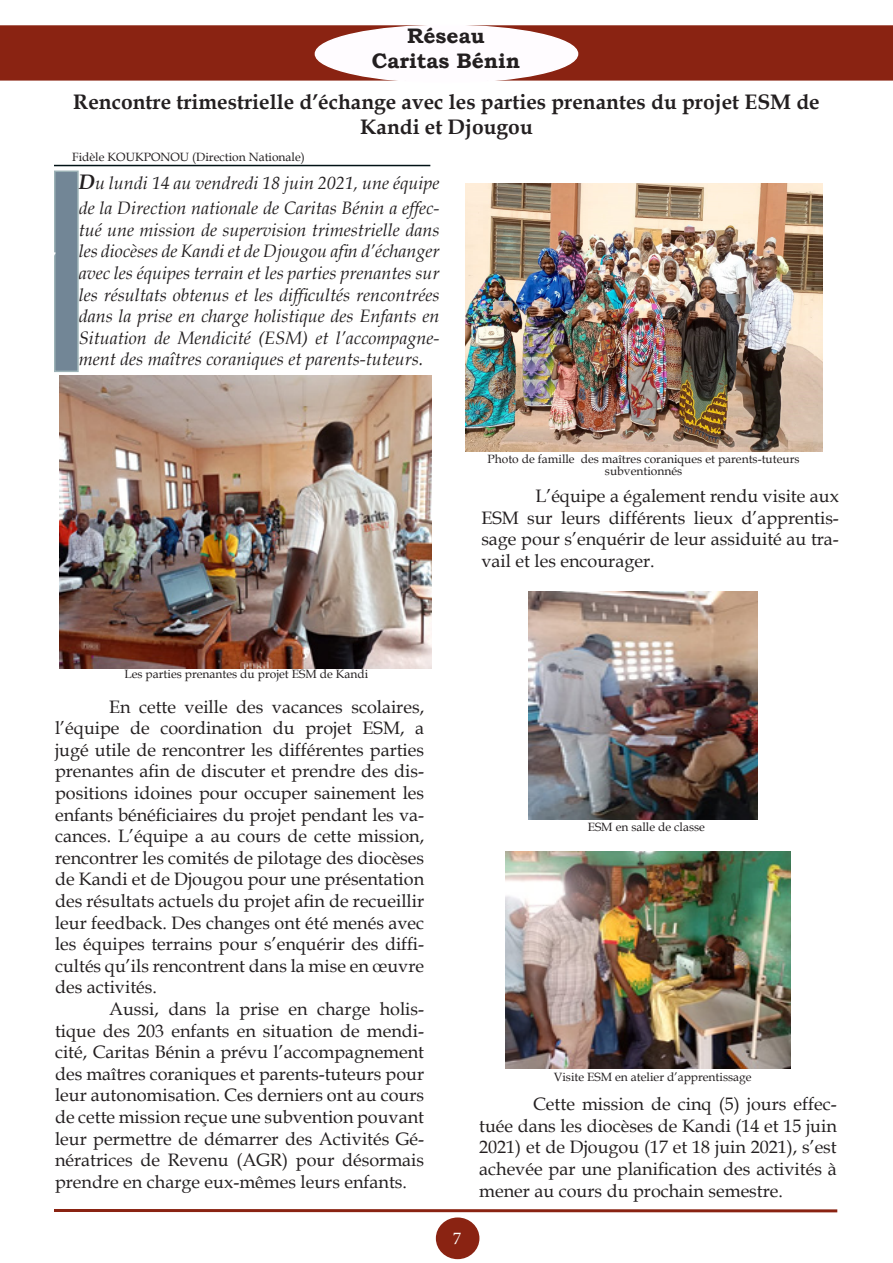
<style>
.page{position:relative;width:893px;height:1263px;background:#fff}
.page>*{position:absolute;margin:0;border:0;box-sizing:border-box;transform-origin:0 0}
.t1{font:700 21px/25.2px "Book Antiqua";color:#231f20;text-align:center}
.t2{font:700 21px/25.2px "Bookman Old Style";color:#231f20;text-align:center}
.t3{font:18px/21.6px "Book Antiqua";color:#231f20;text-align:justify}
.t4{font:italic 18px/21.6px "Book Antiqua";color:#231f20}
.t5{font:18px "Minion Pro";color:#fffffd}
.t6{font:16.5px "Arial";color:#fff}
.t7{font:12px/12px "Book Antiqua";color:#231f20;text-align:center}
.s1{font-weight:700;font-size:21px}
</style>
<div class="page">
<div style="left:0;top:25px;width:893px;height:56px;background:#8a2312"></div>
<div style="left:315px;top:25px;width:263px;height:57px;background:#fffcff;border-radius:50%"></div>
<div style="left:315px;top:25px;width:263px;height:58px;border:2px solid #fffdff;border-radius:50%"></div>
<hr style="left:54px;top:165px;width:376px;height:1px;background:#001215">
<div style="left:54px;top:171px;width:25px;height:201px;background:#728696;border:2px solid #9cb2b6"></div>
<img style="left:60px;top:375px;width:371px;height:294px">
<img style="left:528px;top:591px;width:230px;height:229px">
<img style="left:506px;top:851px;width:285px;height:217px">
<div style="left:437px;top:1218px;width:42px;height:40px;background:#8a2312;border-radius:50%"></div>
<div style="left:436px;top:1217px;width:43px;height:42px;border:2px solid #8a2312;border-radius:50%"></div>
<img style="left:465px;top:184px;width:358px;height:268px">
<hr style="left:54px;top:1209px;width:783px;height:3px;background:#8a2312">
<p class="t6" style="left:47px;top:247px;width:11px">7</p>
<p class="t2" style="left:372px;top:23px;width:150px">Réseau<br>Caritas Bénin</p>
<p class="t1" style="left:73px;top:89px;width:748px">Rencontre trimestrielle d’échange avec les parties prenantes du projet ESM de<br>Kandi et Djougou</p>
<p class="t7" style="left:72px;top:150px;width:234px">Fidèle KOUKPONOU (Direction Nationale)</p>
<p class="t4" style="left:79px;top:170px;width:362px;line-height:25.2px"><span class="s1">D</span>u lundi 14 au vendredi 18 juin 2021, une équipe de la Direction nationale de Caritas Bénin a effec-</p>
<p class="t4" style="left:79px;top:218px;width:362px;text-align:justify">tué une mission de supervision trimestrielle dans les diocèses de Kandi et de Djougou afin d’échanger avec les équipes terrain et les parties prenantes sur les résultats obtenus et les difficultés rencontrées dans la prise en charge holistique des Enfants en Situation de Mendicité (ESM) et l’accompagne&shy;ment des maîtres coraniques et parents-tuteurs.</p>
<p class="t7" style="left:488px;top:452px;width:313px">Photo de famille des maîtres coraniques et parents-tuteurs subventionnés</p>
<p class="t3" style="left:481px;top:485px;width:359px;text-indent:54px">L’équipe a également rendu visite aux ESM sur leurs différents lieux d’apprentis&shy;sage pour s’enquérir de leur assiduité au tra&shy;vail et les encourager.</p>
<p class="t7" style="left:124px;top:668px;width:245px">Les parties prenantes du projet ESM de Kandi</p>
<p class="t3" style="left:55px;top:695px;width:371px;text-indent:54px">En cette veille des vacances scolaires, l’équipe de coordination du projet ESM, a jugé utile de rencontrer les différentes parties prenantes afin de discuter et prendre des dis&shy;positions idoines pour occuper sainement les enfants bénéficiaires du projet pendant les va&shy;cances. L’équipe a au cours de cette mission, rencontrer les comités de pilotage des diocèses de Kandi et de Djougou pour une présentation des résultats actuels du projet afin de recueillir leur feedback. Des changes ont été menés avec les équipes terrains pour s’enquérir des diffi&shy;cultés qu’ils rencontrent dans la mise en œuvre des activités.</p>
<p class="t3" style="left:55px;top:998px;width:371px;text-indent:54px">Aussi, dans la prise en charge holis&shy;tique des 203 enfants en situation de mendi&shy;cité, Caritas Bénin a prévu l’accompagnement des maîtres coraniques et parents-tuteurs pour leur autonomisation. Ces derniers ont au cours de cette mission reçue une subvention pouvant leur permettre de démarrer des Activités Gé&shy;nératrices de Revenu (AGR) pour désormais prendre en charge eux-mêmes leurs enfants.</p>
<p class="t7" style="left:588px;top:820px;width:119px">ESM en salle de classe</p>
<p class="t5" style="left:453px;top:1226px;width:10px">7</p>
<p class="t7" style="left:554px;top:1071px;width:199px">Visite ESM en atelier d’apprentissage</p>
<p class="t3" style="left:479px;top:1093px;width:359px;text-indent:54px">Cette mission de cinq (5) jours effec&shy;tuée dans les diocèses de Kandi (14 et 15 juin 2021) et de Djougou (17 et 18 juin 2021), s’est achevée par une planification des activités à mener au cours du prochain semestre.</p>
</div>
